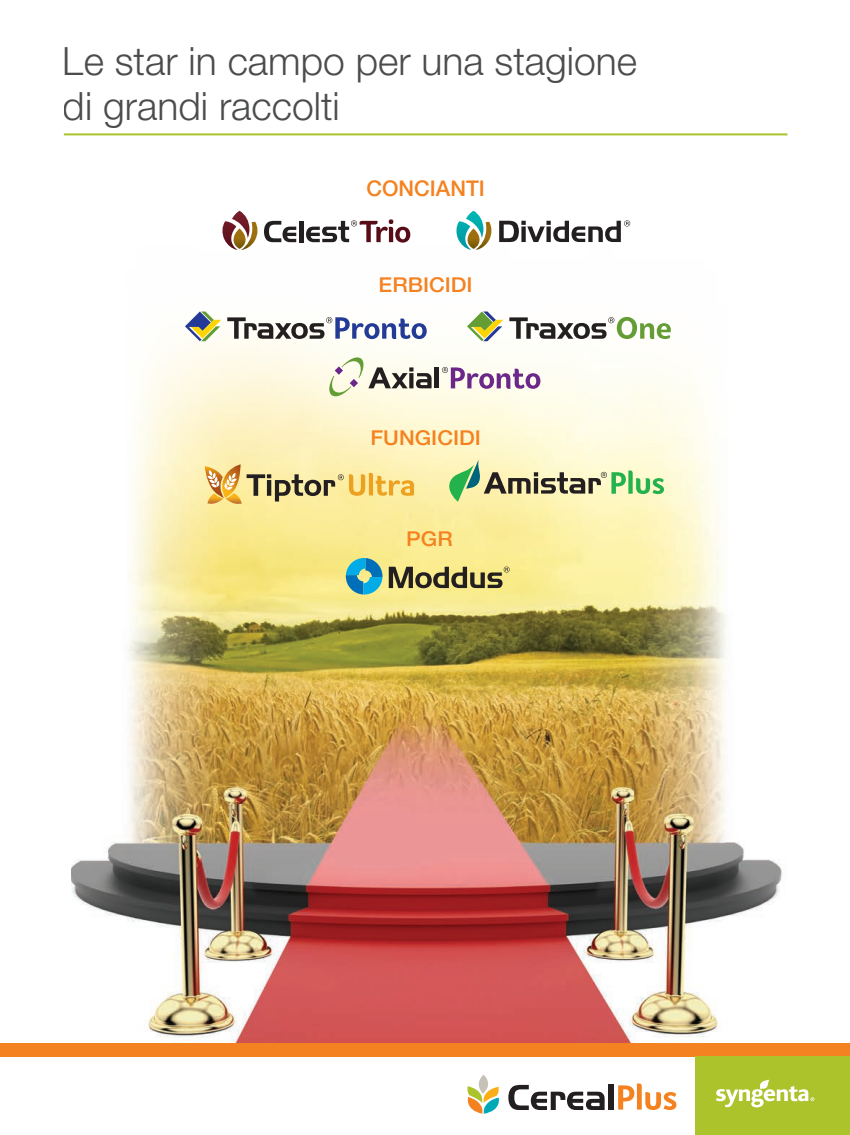
<style>
.page{position:relative;width:850px;height:1135px;background:#fff}
.page>*{position:absolute;margin:0;border:0;box-sizing:border-box;transform-origin:0 0}
.t1{font:300 39px/45px "Helvetica Neue LT Std";color:#4b4c4d}
.t2{font:500 21.6px "Helvetica Neue LT Std";color:#f58220}
.t3{font:500 20.55px "Helvetica Neue LT Std";color:#f58220;scale:1.06 1}
</style>
<div class="page">
<img style="left:71px;top:210px;width:711px;height:833px">
<hr style="left:64px;top:133px;width:723px;height:2px;background:#acc32b">
<svg style="left:499px;top:220px;width:131px;height:22px"></svg>
<svg style="left:455px;top:211px;width:37px;height:38px"></svg>
<svg style="left:264px;top:221px;width:32px;height:21px"></svg>
<hr style="left:299px;top:221px;width:4px;height:21px;background:#231f20">
<svg style="left:306px;top:219px;width:104px;height:23px"></svg>
<svg style="left:221px;top:211px;width:37px;height:39px"></svg>
<svg style="left:185px;top:311px;width:36px;height:30px"></svg>
<svg style="left:227px;top:317px;width:199px;height:22px"></svg>
<svg style="left:467px;top:311px;width:36px;height:30px"></svg>
<svg style="left:509px;top:317px;width:161px;height:22px"></svg>
<img style="left:205px;top:466px;width:16px;height:32px">
<img style="left:207px;top:493px;width:34px;height:12px">
<img style="left:221px;top:464px;width:20px;height:34px">
<svg style="left:207px;top:470px;width:30px;height:20px"></svg>
<svg style="left:246px;top:473px;width:168px;height:28px;background:#d4bf7b"></svg>
<svg style="left:445px;top:459px;width:218px;height:43px;background:#cad3a2"></svg>
<svg style="left:345px;top:558px;width:37px;height:36px"></svg>
<svg style="left:388px;top:566px;width:121px;height:22px;background:#99905b"></svg>
<div style="left:0;top:1043px;width:849px;height:13px;background:#f58220"></div>
<div style="left:694px;top:1056px;width:155px;height:78px;background:#acc32b"></div>
<svg style="left:618px;top:1083px;width:58px;height:26px"></svg>
<svg style="left:508px;top:1084px;width:96px;height:25px"></svg>
<div style="left:608px;top:1084px;width:5px;height:25px;background:#231f20"></div>
<svg style="left:467px;top:1075px;width:32px;height:38px"></svg>
<svg style="left:327px;top:355px;width:104px;height:43px"></svg>
<div style="left:434px;top:367px;width:5px;height:21px;background:#231f20"></div>
<svg style="left:442px;top:367px;width:98px;height:22px"></svg>
<svg style="left:716px;top:1079px;width:98px;height:28px"></svg>
<p class="t1" style="left:63px;top:37px;width:575px">Le star in campo per una stagione di grandi raccolti</p>
<p class="t2" style="left:366px;top:175px;width:120px">CONCIANTI</p>
<p class="t3" style="left:378px;top:272px;width:90px">ERBICIDI</p>
<p class="t3" style="left:370px;top:425px;width:106px">FUNGICIDI</p>
<p class="t3" style="left:406px;top:527px;width:45px">PGR</p>
</div>
